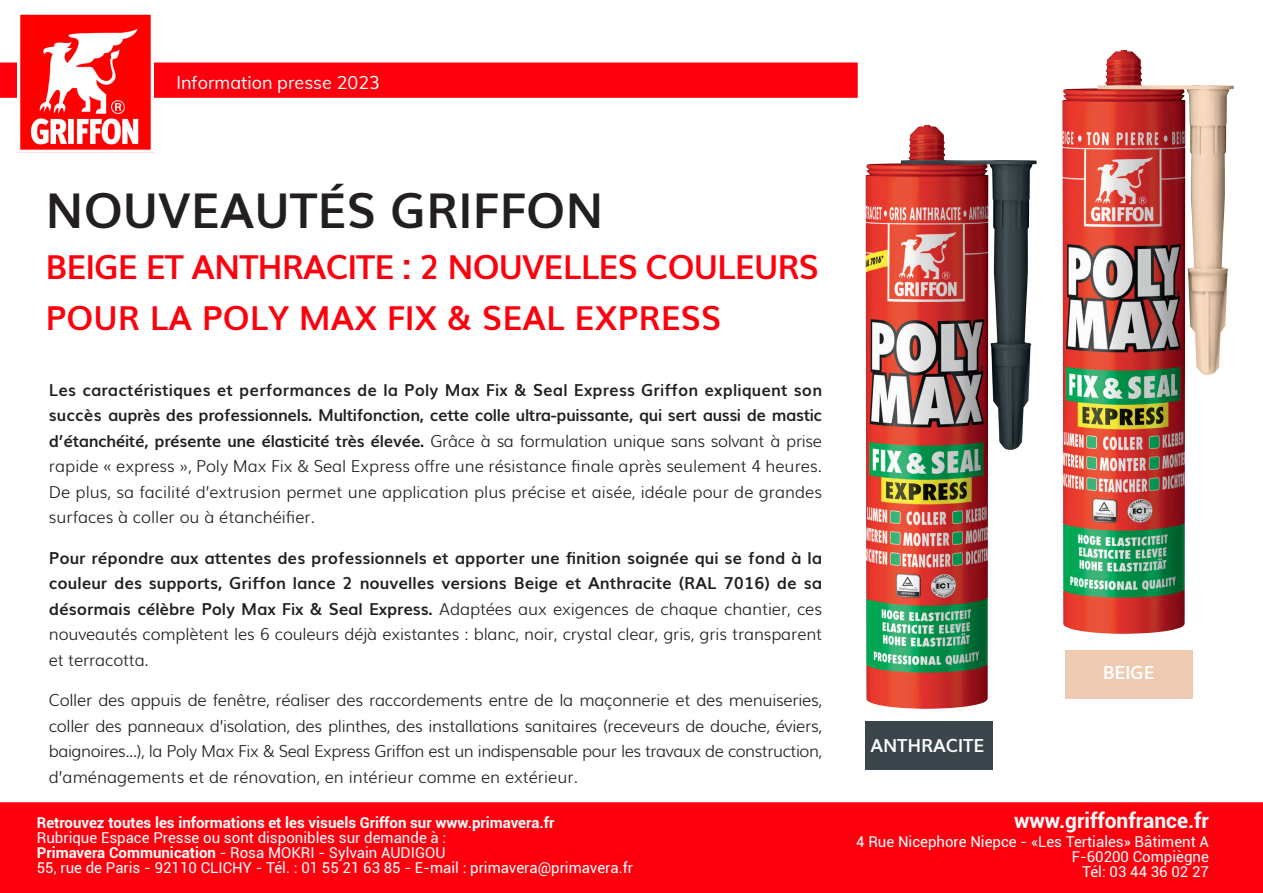
<style>
.page{position:relative;width:1263px;height:893px;background:#fff}
.page>*{position:absolute;margin:0;border:0;box-sizing:border-box;transform-origin:0 0}
.t1{font:700 48px "Muli";color:#231f20}
.t2{font:700 33px "Muli";letter-spacing:-.03em;color:#fe000d}
.t3{font:700 33px "Muli";color:#fe000d}
.t4{font:700 21px "Roboto";color:#fff}
.t5{font:18px "Muli";color:#fff}
.t6{font:700 18px "Muli";letter-spacing:-.01em;color:#fff}
.t7{font:300 16.5px/25.5px "Muli";color:#231f20;text-align:justify}
.t8{font:700 16.5px/25.5px "Muli";color:#231f20;text-align:justify}
.t9{font:15px "Roboto";color:#fff}
.t10{font:700 15px "Roboto";color:#fff}
.s1{font-style:inherit}
.s2{font-weight:700}
.s3{font-weight:300}
</style>
<div class="page">
<div style="left:0;top:63px;width:858px;height:35px;background:#fe000d"></div>
<div style="left:0;top:802px;width:1263px;height:91px;background:#fe000d"></div>
<img style="left:18px;top:15px;width:135px;height:135px">
<img style="left:1062px;top:50px;width:171px;height:584px">
<img style="left:865px;top:125px;width:171px;height:584px">
<div style="left:1065px;top:651px;width:128px;height:48px;background:#efcab2"></div>
<div style="left:865px;top:721px;width:127px;height:49px;background:#3b464c"></div>
<p class="t5" style="left:176px;top:69px;width:205px">Information presse 202<span class="s1">3</span></p>
<p class="t1" style="left:45px;top:172px;width:560px">NOUVEAUTÉS GRIFFON</p>
<p class="t2" style="left:45px;top:241px;width:775px">BEIGE ET ANTHRACITE : 2 NOUVELLES COULEURS</p>
<p class="t3" style="left:45px;top:292px;width:677px">POUR LA POLY MAX FIX &amp; SEAL EXPRESS</p>
<p class="t7" style="left:49px;top:376px;width:775px"><span class="s2">Les caractéristiques et performances de la Poly Max Fix &amp; Seal Express Griffon expliquent son succès auprès des professionnels. Multifonction, cette colle ultra-puissante, qui sert aussi de mastic d’étanchéité, présente une élasticité très élevée.</span> Grâce à sa formulation unique sans solvant à prise rapide « express », Poly Max Fix &amp; Seal Express offre une résistance finale après seulement 4 heures.<br>De plus, sa facilité d’extrusion permet une application plus précise et aisée, idéale pour de grandes surfaces à coller ou à étanchéifier.</p>
<p class="t8" style="left:49px;top:544px;width:775px">Pour répondre aux attentes des professionnels et apporter une finition soignée qui se fond à la couleur des supports, Griffon lance 2 nouvelles versions Beige et Anthracite (RAL 7016) de sa désormais célèbre Poly Max Fix &amp; Seal Express. <span class="s3">Adaptées aux exigences de chaque chantier, ces nouveautés complètent les 6 couleurs déjà existantes : blanc, noir, crystal clear, gris, gris transparent et terracotta.</span></p>
<p class="t7" style="left:49px;top:686px;width:775px">Coller des appuis de fenêtre, réaliser des raccordements entre de la maçonnerie et des menuiseries, coller des panneaux d’isolation, des plinthes, des installations sanitaires (receveurs de douche, éviers, baignoires...), la Poly Max Fix &amp; Seal Express Griffon est un indispensable pour les travaux de construction, d’aménagements et de rénovation, en intérieur comme en extérieur.</p>
<p class="t10" style="left:37px;top:812px;width:519px">Retrouvez toutes les informations et les visuels Griffon sur www.primavera.fr</p>
<p class="t9" style="left:37px;top:827px;width:411px">Rubrique Espace Presse ou sont disponibles sur demande à :</p>
<p class="t9" style="left:37px;top:842px;width:410px"><span class="s2">Primavera Communication</span> - Rosa MOKRI - Sylvain AUDIGOU</p>
<p class="t9" style="left:37px;top:857px;width:598px">55, rue de Paris - 92110 CLICHY - Tél. : 01 55 21 63 85 - E-mail : primavera@primavera.fr</p>
<p class="t6" style="left:870px;top:731px;width:115px">ANTHRACITE</p>
<p class="t6" style="left:1103px;top:658px;width:53px">BEIGE</p>
<p class="t4" style="left:1014px;top:806px;width:196px">www.griffonfrance.fr</p>
<p class="t9" style="left:856px;top:832px;width:354px">4 Rue Nicephore Niepce - «Les Tertiales» Bâtiment A</p>
<p class="t9" style="left:1072px;top:847px;width:139px">F-60200 Compiègne</p>
<p class="t9" style="left:1082px;top:862px;width:128px">Tél: 03 44 36 02 27</p>
</div>
